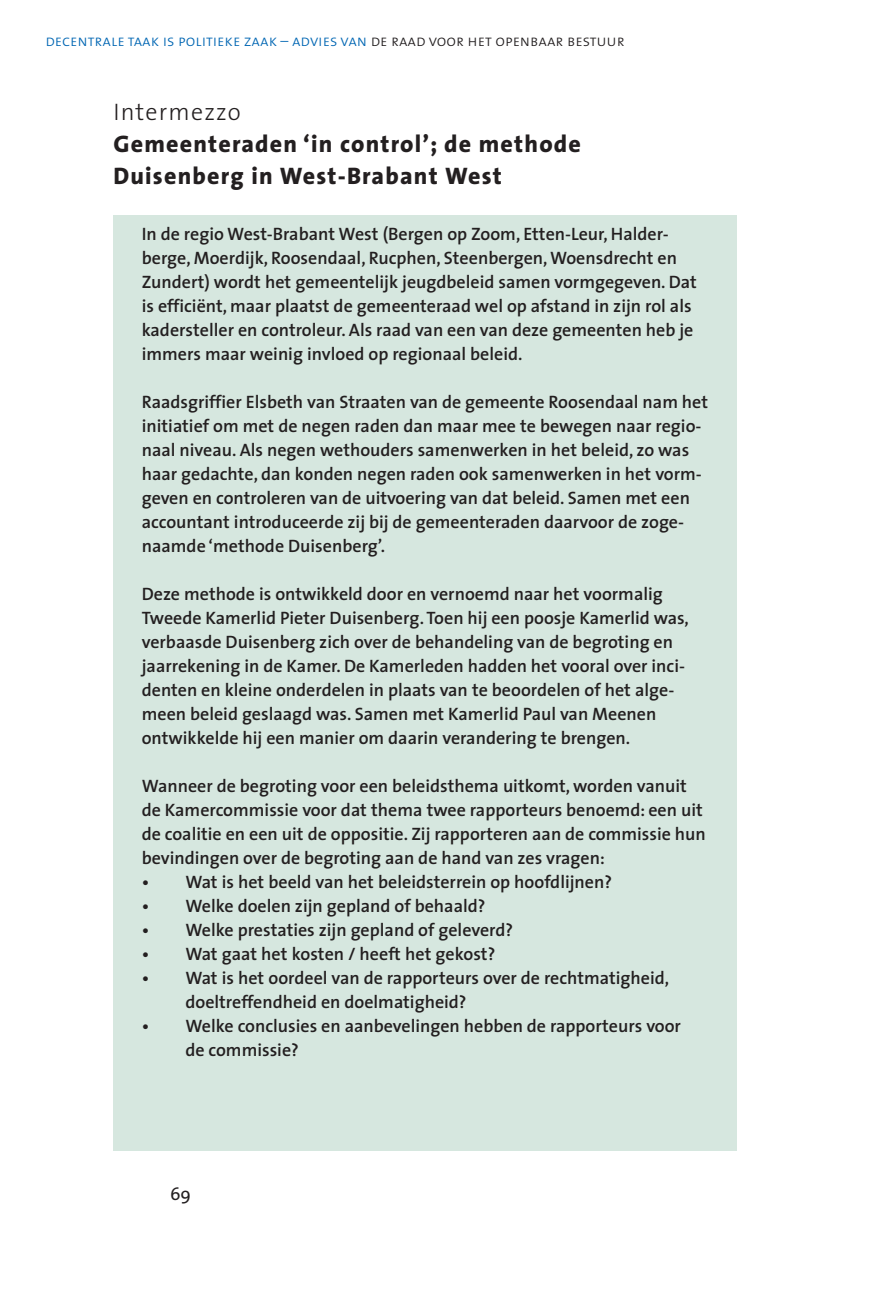
<style>
.page{position:relative;width:879px;height:1304px;background:#fff}
.page>*{position:absolute;margin:0;border:0;box-sizing:border-box;transform-origin:0 0}
.t1{font:800 24px/32px "The Sans";letter-spacing:.05em;color:#231f20}
.t2{font:300 24px "The Sans";letter-spacing:.05em;color:#231f20}
.t3{font:600 18px/24px "The Sans";color:#231f20}
.t4{font:18px "The Sans";color:#231f20}
.t5{font:16px "The Sans Light Caps";color:#0166b3}
.s1{color:#231f20}
</style>
<div class="page">
<div style="left:113px;top:215px;width:624px;height:936px;background:#d6e7df"></div>
<p class="t5" style="left:45px;top:35px;width:581px">decentrale taak is politieke zaak – advies van <span class="s1">de raad voor het openbaar bestuur</span></p>
<h1 class="t2" style="left:113px;top:102px;width:129px">Intermezzo</h1>
<h1 class="t1" style="left:113px;top:130px;width:469px">Gemeenteraden ‘in control’; de methode<br>Duisenberg in West-Brabant West</h1>
<p class="t3" style="left:142px;top:224px;width:556px">In de regio West-Brabant West (Bergen op Zoom, Etten-Leur, Halder&shy;berge, Moerdijk, Roosendaal, Rucphen, Steenbergen, Woensdrecht en Zundert) wordt het gemeentelijk jeugdbeleid samen vormgegeven. Dat is efficiënt, maar plaatst de gemeenteraad wel op afstand in zijn rol als kadersteller en controleur. Als raad van een van deze gemeenten heb je immers maar weinig invloed op regionaal beleid.</p>
<p class="t3" style="left:142px;top:392px;width:568px">Raadsgriffier Elsbeth van Straaten van de gemeente Roosendaal nam het initiatief om met de negen raden dan maar mee te bewegen naar regio&shy;naal niveau. Als negen wethouders samenwerken in het beleid, zo was haar gedachte, dan konden negen raden ook samenwerken in het vorm&shy;geven en controleren van de uitvoering van dat beleid. Samen met een accountant introduceerde zij bij de gemeenteraden daarvoor de zoge&shy;naamde ‘methode Duisenberg’.</p>
<p class="t3" style="left:142px;top:584px;width:549px">Deze methode is ontwikkeld door en vernoemd naar het voormalig Tweede Kamerlid Pieter Duisenberg. Toen hij een poosje Kamerlid was, verbaasde Duisenberg zich over de behandeling van de begroting en jaarrekening in de Kamer. De Kamerleden hadden het vooral over inci&shy;denten en kleine onderdelen in plaats van te beoordelen of het alge&shy;meen beleid geslaagd was. Samen met Kamerlid Paul van Meenen ontwikkelde hij een manier om daarin verandering te brengen.</p>
<p class="t3" style="left:142px;top:776px;width:565px">Wanneer de begroting voor een beleidsthema uitkomt, worden vanuit de Kamercommissie voor dat thema twee rapporteurs benoemd: een uit de coalitie en een uit de oppositie. Zij rapporteren aan de commissie hun bevindingen over de begroting aan de hand van zes vragen:</p>
<p class="t3" style="left:142px;top:872px;width:472px">• Wat is het beeld van het beleidsterrein op hoofdlijnen?</p>
<p class="t3" style="left:142px;top:896px;width:345px">• Welke doelen zijn gepland of behaald?</p>
<p class="t3" style="left:142px;top:920px;width:373px">• Welke prestaties zijn gepland of geleverd?</p>
<p class="t3" style="left:142px;top:943px;width:355px">• Wat gaat het kosten / heeft het gekost?</p>
<p class="t3" style="left:185px;top:967px;width:485px;text-indent:-44px">• Wat is het oordeel van de rapporteurs over de rechtmatigheid, doeltreffendheid en doelmatigheid?</p>
<p class="t3" style="left:185px;top:1015px;width:497px;text-indent:-44px">• Welke conclusies en aanbevelingen hebben de rapporteurs voor de commissie?</p>
<p class="t4" style="left:170px;top:1182px;width:22px">69</p>
</div>
